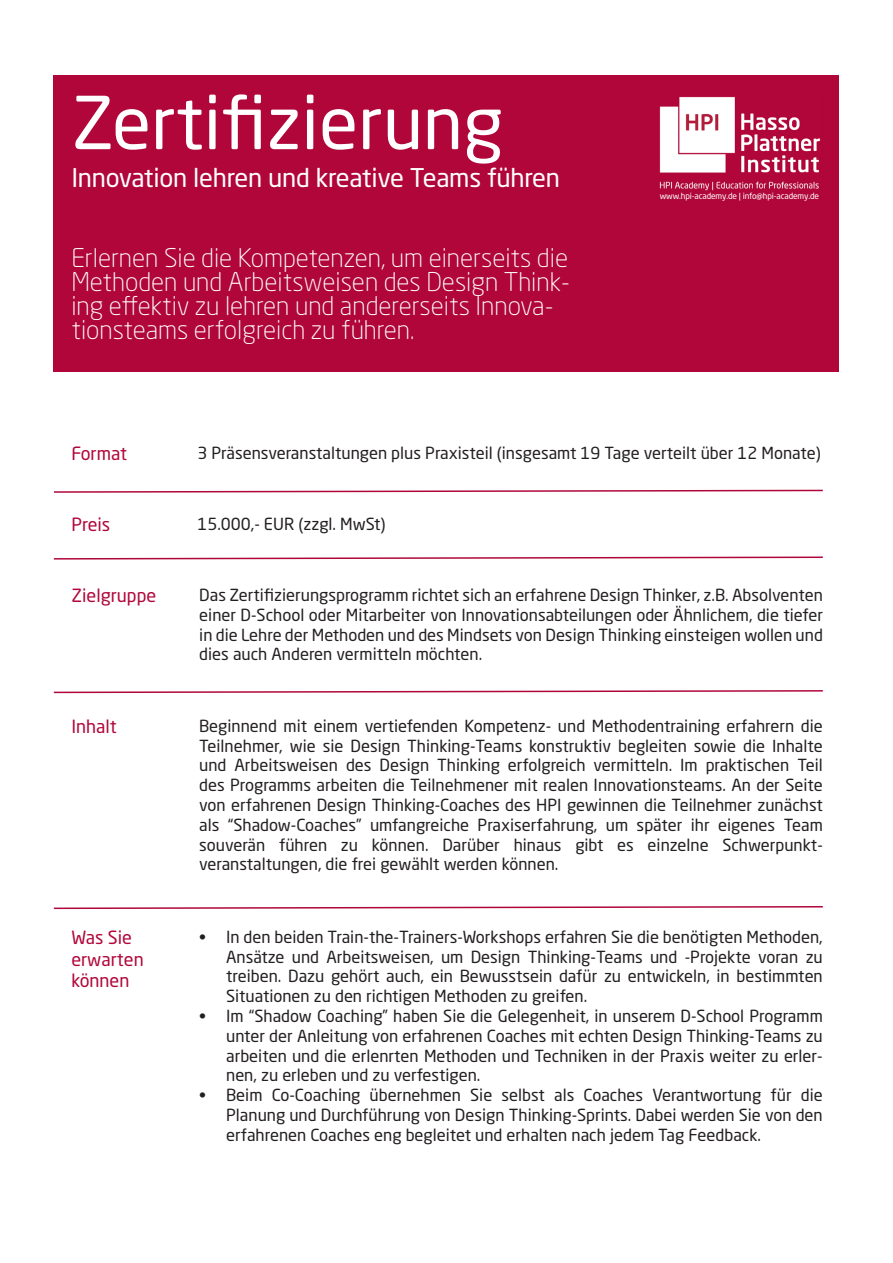
<style>
.page{position:relative;width:893px;height:1263px;background:#fff}
.page>*{position:absolute;margin:0;border:0;box-sizing:border-box;transform-origin:0 0}
.t1{font:72px "Neo Sans Std";color:#fff}
.t2{font:300 25.5px/24px "Neo Sans Std";color:#fff}
.t3{font:25.5px "Neo Sans Std";letter-spacing:-.01em;color:#fff}
.t4{font:18px/21.6px "Neo Sans Std";color:#b1063a}
.t5{font:16.5px/19.8px "Neo Sans Std";color:#231f20;text-align:justify}
.t6{font:8.4px "Neo Sans Std";letter-spacing:-.015em;color:#fff}
</style>
<div class="page">
<div style="left:54px;top:76px;width:785px;height:296px;background:#b1063a"></div>
<svg style="left:53px;top:556px;width:770px;height:4px"></svg>
<svg style="left:54px;top:489px;width:769px;height:4px"></svg>
<svg style="left:53px;top:690px;width:770px;height:4px"></svg>
<svg style="left:53px;top:906px;width:770px;height:4px"></svg>
<img style="left:659px;top:96px;width:162px;height:95px">
<h1 class="t1" style="left:71px;top:79px;width:433px">Zertifizierung</h1>
<h2 class="t3" style="left:71px;top:162px;width:490px">Innovation lehren und kreative Teams führen</h2>
<h2 class="t2" style="left:71px;top:245px;width:500px">Erlernen Sie die Kompetenzen, um einerseits die Methoden und Arbeitsweisen des Design Think&shy;ing effektiv zu lehren und andererseits Innova&shy;tionsteams erfolgreich zu führen.</h2>
<p class="t6" style="left:660px;top:191px;width:161px">www.hpi-academy.de | info@hpi-academy.de</p>
<p class="t4" style="left:71px;top:443px;width:57px">Format</p>
<p class="t5" style="left:197px;top:443px;width:625px">3 Präsensveranstaltungen plus Praxisteil (insgesamt 19 Tage verteilt über 12 Monate)</p>
<p class="t4" style="left:71px;top:514px;width:41px">Preis</p>
<p class="t5" style="left:197px;top:514px;width:190px">15.000,- EUR (zzgl. MwSt)</p>
<p class="t4" style="left:71px;top:584px;width:86px">Zielgruppe</p>
<p class="t5" style="left:199px;top:585px;width:625px">Das Zertifizierungsprogramm richtet sich an erfahrene Design Thinker, z.B. Absolventen einer D-School oder Mitarbeiter von Innovationsabteilungen oder Ähnlichem, die tiefer in die Lehre der Methoden und des Mindsets von Design Thinking einsteigen wollen und dies auch Anderen vermitteln möchten.</p>
<p class="t4" style="left:71px;top:715px;width:47px">Inhalt</p>
<p class="t5" style="left:199px;top:716px;width:625px">Beginnend mit einem vertiefenden Kompetenz- und Methodentraining erfahrern die Teilnehmer, wie sie Design Thinking-Teams konstruktiv begleiten sowie die Inhalte und Arbeitsweisen des Design Thinking erfolgreich vermitteln. Im praktischen Teil des Programms arbeiten die Teilnehmener mit realen Innovationsteams. An der Seite von erfahrenen Design Thinking-Coaches des HPI gewinnen die Teilnehmer zunächst als “Shadow-Coaches” umfangreiche Praxiserfahrung, um später ihr eigenes Team souverän führen zu können. Darüber hinaus gibt es einzelne Schwerpunkt&shy;veranstaltungen, die frei gewählt werden können.</p>
<p class="t4" style="left:71px;top:926px;width:74px">Was Sie erwarten können</p>
<p class="t5" style="left:226px;top:927px;width:598px;text-indent:-27px">• In den beiden Train-the-Trainers-Workshops erfahren Sie die benötigten Methoden, Ansätze und Arbeitsweisen, um Design Thinking-Teams und -Projekte voran zu treiben. Dazu gehört auch, ein Bewusstsein dafür zu entwickeln, in bestimmten Situationen zu den richtigen Methoden zu greifen.</p>
<p class="t5" style="left:226px;top:1006px;width:598px;text-indent:-27px">• Im “Shadow Coaching” haben Sie die Gelegenheit, in unserem D-School Programm unter der Anleitung von erfahrenen Coaches mit echten Design Thinking-Teams zu arbeiten und die erlenrten Methoden und Techniken in der Praxis weiter zu erler&shy;nen, zu erleben und zu verfestigen.</p>
<p class="t5" style="left:226px;top:1085px;width:598px;text-indent:-27px">• Beim Co-Coaching übernehmen Sie selbst als Coaches Verantwortung für die Planung und Durchführung von Design Thinking-Sprints. Dabei werden Sie von den erfahrenen Coaches eng begleitet und erhalten nach jedem Tag Feedback.</p>
</div>
